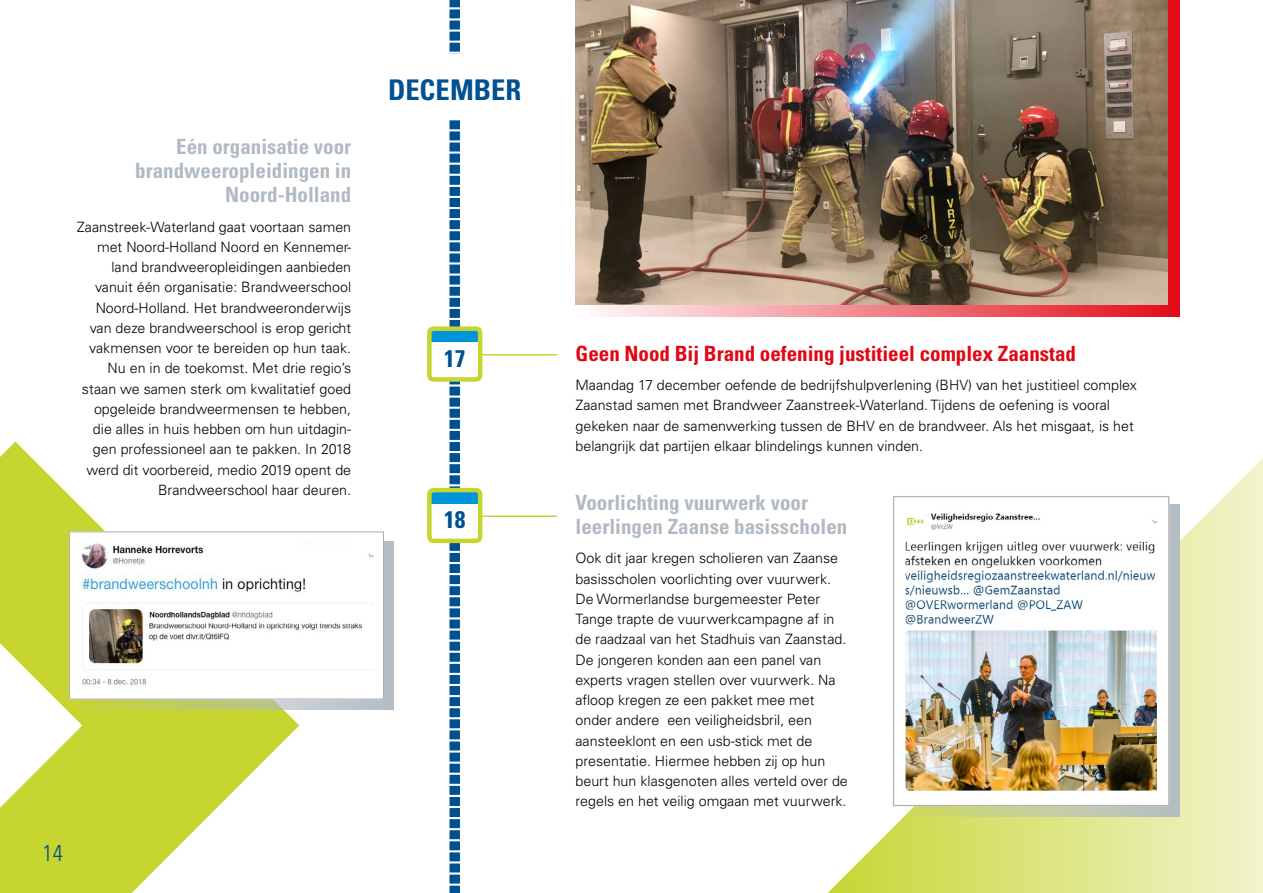
<style>
.page{position:relative;width:1263px;height:893px;background:#fff}
.page>*{position:absolute;margin:0;border:0;box-sizing:border-box;transform-origin:0 0}
.t1{font:700 condensed 28.5px "Univers LT Std";letter-spacing:.005em;color:#005092}
.t2{font:700 condensed 24px "Univers LT Std";color:#005092}
.t3{font:300 condensed 22.95px "Univers LT Std";color:#005092}
.t4{font:700 condensed 21px/24px "Univers LT Std";color:#b1bac2;text-align:right}
.t5{font:700 condensed 21px "Univers LT Std";color:#e30613}
.t6{font:300 14.25px/20.2px "Univers LT Std";color:#000}
</style>
<div class="page">
<svg style="left:0;top:442px;width:299px;height:451px;fill:#c7d530"></svg>
<svg style="left:77px;top:541px;width:316px;height:169px;background:#bcc59b"></svg>
<svg style="left:68px;top:531px;width:316px;height:169px"></svg>
<svg style="left:827px;top:458px;width:436px;height:435px"></svg>
<svg style="left:449px;top:0;width:11px;height:893px;background:#3977aa"></svg>
<svg style="left:903px;top:504px;width:277px;height:313px;background:#bcc4af"></svg>
<div style="left:361px;top:54px;width:187px;height:65px;background:#fff"></div>
<img style="left:892px;top:495px;width:278px;height:312px">
<hr style="left:445px;top:354px;width:112px;height:2px;background:#c7d530">
<hr style="left:449px;top:515px;width:108px;height:2px;background:#c7d530">
<div style="left:589px;top:0;width:591px;height:317px;background:linear-gradient(to right,#fef7f8,#e30b18)"></div>
<img style="left:575px;top:0;width:593px;height:305px">
<div style="left:429px;top:490px;width:51px;height:51px;background:#fff;border-radius:4px"></div>
<div style="left:431px;top:490px;width:47px;height:13px;background:#0095db"></div>
<div style="left:427px;top:488px;width:55px;height:55px;border:4px solid #c7d530;border-radius:4px"></div>
<div style="left:429px;top:329px;width:51px;height:50px;background:#fff;border-radius:4px"></div>
<div style="left:431px;top:329px;width:47px;height:13px;background:#0095db"></div>
<div style="left:427px;top:326px;width:55px;height:56px;border:4px solid #c7d530;border-radius:4px"></div>
<h3 class="t4" style="left:135px;top:135px;width:217px">Eén organisatie voor brandweeropleidingen in<br>Noord-Holland</h3>
<p class="t6" style="left:77px;top:217px;width:276px;text-align:right">Zaanstreek-Waterland gaat voortaan samen met Noord-Holland Noord en Kennemer&shy;land brandweeropleidingen aanbieden vanuit één organisatie: Brandweerschool Noord-Holland. Het brandweeronderwijs van deze brandweerschool is erop gericht vakmensen voor te bereiden op hun taak.<br>Nu en in de toekomst. Met drie regio’s staan we samen sterk om kwalitatief goed opgeleide brandweermensen te hebben, die alles in huis hebben om hun uitdagin&shy;gen professioneel aan te pakken. In 2018 werd dit voorbereid, medio 2019 opent de Brandweerschool haar deuren.</p>
<h1 class="t1" style="left:388px;top:72px;width:135px">DECEMBER</h1>
<h2 class="t2" style="left:444px;top:344px;width:23px">17</h2>
<h2 class="t2" style="left:444px;top:505px;width:23px">18</h2>
<h3 class="t3" style="left:43px;top:839px;width:22px">14</h3>
<h3 class="t5" style="left:575px;top:341px;width:502px">Geen Nood Bij Brand oefening justitieel complex Zaanstad</h3>
<p class="t6" style="left:575px;top:375px;width:563px">Maandag 17 december oefende de bedrijfshulpverlening (BHV) van het justitieel complex Zaanstad samen met Brandweer Zaanstreek-Waterland. Tijdens de oefening is vooral gekeken naar de samenwerking tussen de BHV en de brandweer. Als het misgaat, is het belangrijk dat partijen elkaar blindelings kunnen vinden.</p>
<h3 class="t4" style="left:575px;top:491px;width:273px;text-align:left">Voorlichting vuurwerk voor leerlingen Zaanse basisscholen</h3>
<p class="t6" style="left:575px;top:548px;width:274px">Ook dit jaar kregen scholieren van Zaanse basisscholen voorlichting over vuurwerk.<br>De Wormerlandse burgemeester Peter Tange trapte de vuurwerkcampagne af in de raadzaal van het Stadhuis van Zaanstad.<br>De jongeren konden aan een panel van experts vragen stellen over vuurwerk. Na afloop kregen ze een pakket mee met onder andere een veiligheidsbril, een aansteeklont en een usb-stick met de presentatie. Hiermee hebben zij op hun beurt hun klasgenoten alles verteld over de regels en het veilig omgaan met vuurwerk.</p>
</div>
